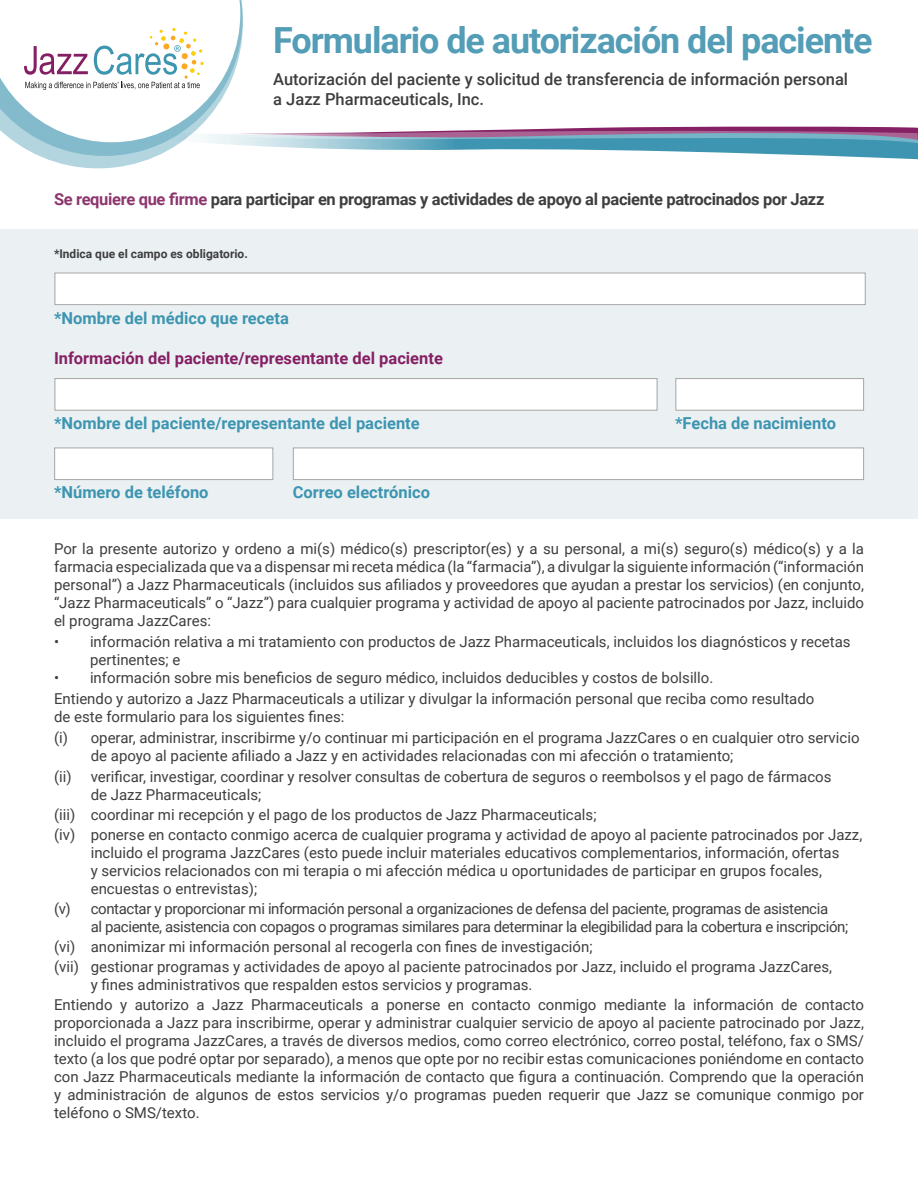
<style>
.page{position:relative;width:918px;height:1188px;background:#fff}
.page>*{position:absolute;margin:0;border:0;box-sizing:border-box;transform-origin:0 0}
.t1{font:700 36px "Roboto";letter-spacing:-.03em;color:#549db6}
.t2{font:700 16.5px "Roboto";color:#3d95b1}
.t3{font:500 16.5px/19.8px "Roboto";color:#3e3e3f}
.t4{font:700 16.5px "Roboto";letter-spacing:-.02em;color:#3e3e3f}
.t5{font:700 16.5px "Roboto";color:#852064}
.t6{font:15px/18px "Roboto";color:#3e3e3f}
.t7{font:15px/18px "Roboto";letter-spacing:-.025em;color:#3e3e3f}
.t8{font:700 12px "Roboto";color:#3e3e3f}
.s1{color:#8d366e}
</style>
<div class="page">
<div style="left:0;top:230px;width:918px;height:289px;background:#ebf1f3"></div>
<svg style="left:0;top:0;width:918px;height:168px"></svg>
<div style="left:55px;top:273px;width:811px;height:32px;background:#fff;border:1px solid #a7a5a4"></div>
<div style="left:55px;top:378px;width:602px;height:33px;background:#fff;border:1px solid #a7a5a4"></div>
<div style="left:675px;top:378px;width:189px;height:33px;background:#fff;border:1px solid #a7a5a4"></div>
<div style="left:54px;top:448px;width:219px;height:32px;background:#fff;border:1px solid #a7a5a4"></div>
<div style="left:293px;top:448px;width:571px;height:32px;background:#fff;border:1px solid #a7a5a4"></div>
<p class="t1" style="left:273px;top:15px;width:601px">Formulario de autorización del paciente</p>
<p class="t3" style="left:273px;top:68px;width:576px">Autorización del paciente y solicitud de transferencia de información personal a Jazz Pharmaceuticals, Inc.</p>
<p class="t4" style="left:54px;top:188px;width:772px"><span class="s1">Se requiere que firme</span> para participar en programas y actividades de apoyo al paciente patrocinados por Jazz</p>
<p class="t8" style="left:54px;top:245px;width:195px">*Indica que el campo es obligatorio.</p>
<p class="t2" style="left:54px;top:306px;width:236px">*Nombre del médico que receta</p>
<p class="t5" style="left:54px;top:347px;width:390px">Información del paciente/representante del paciente</p>
<p class="t2" style="left:54px;top:412px;width:367px">*Nombre del paciente/representante del paciente</p>
<p class="t2" style="left:54px;top:481px;width:156px">*Número de teléfono</p>
<p class="t2" style="left:293px;top:481px;width:139px">Correo electrónico</p>
<p class="t2" style="left:675px;top:412px;width:162px">*Fecha de nacimiento</p>
<p class="t6" style="left:54px;top:539px;width:812px;text-align:justify">Por la presente autorizo y ordeno a mi(s) médico(s) prescriptor(es) y a su personal, a mi(s) seguro(s) médico(s) y a la farmacia especializada que va a dispensar mi receta médica (la “farmacia”), a divulgar la siguiente información (“información personal”) a Jazz Pharmaceuticals (incluidos sus afiliados y proveedores que ayudan a prestar los servicios) (en conjunto, “Jazz Pharmaceuticals” o “Jazz”) para cualquier programa y actividad de apoyo al paciente patrocinados por Jazz, incluido el programa JazzCares:</p>
<p class="t6" style="left:90px;top:632px;width:762px;text-indent:-36px">• información relativa a mi tratamiento con productos de Jazz Pharmaceuticals, incluidos los diagnósticos y recetas pertinentes; e</p>
<p class="t6" style="left:54px;top:668px;width:661px">• información sobre mis beneficios de seguro médico, incluidos deducibles y costos de bolsillo.</p>
<p class="t6" style="left:54px;top:689px;width:762px">Entiendo y autorizo a Jazz Pharmaceuticals a utilizar y divulgar la información personal que reciba como resultado de este formulario para los siguientes fines:</p>
<p class="t6" style="left:91px;top:728px;width:770px;text-indent:-37px">(i) operar, administrar, inscribirme y/o continuar mi participación en el programa JazzCares o en cualquier otro servicio de apoyo al paciente afiliado a Jazz y en actividades relacionadas con mi afección o tratamiento;</p>
<p class="t6" style="left:91px;top:767px;width:742px;text-indent:-37px">(ii) verificar, investigar, coordinar y resolver consultas de cobertura de seguros o reembolsos y el pago de fármacos de Jazz Pharmaceuticals;</p>
<p class="t6" style="left:54px;top:805px;width:544px">(iii) coordinar mi recepción y el pago de los productos de Jazz Pharmaceuticals;</p>
<p class="t6" style="left:91px;top:825px;width:773px;text-indent:-37px">(iv) ponerse en contacto conmigo acerca de cualquier programa y actividad de apoyo al paciente patrocinados por Jazz, incluido el programa JazzCares (esto puede incluir materiales educativos complementarios, información, ofertas<br>y servicios relacionados con mi terapia o mi afección médica u oportunidades de participar en grupos focales, encuestas o entrevistas);</p>
<p class="t7" style="left:91px;top:899px;width:759px;text-indent:-37px">(v) contactar y proporcionar mi información personal a organizaciones de defensa del paciente, programas de asistencia<br>al paciente, asistencia con copagos o programas similares para determinar la elegibilidad para la cobertura e inscripción;</p>
<p class="t6" style="left:54px;top:937px;width:540px">(vi) anonimizar mi información personal al recogerla con fines de investigación;</p>
<p class="t6" style="left:91px;top:957px;width:743px;text-indent:-37px">(vii) gestionar programas y actividades de apoyo al paciente patrocinados por Jazz, incluido el programa JazzCares, y fines administrativos que respalden estos servicios y programas.</p>
<p class="t6" style="left:54px;top:996px;width:812px;text-align:justify">Entiendo y autorizo a Jazz Pharmaceuticals a ponerse en contacto conmigo mediante la información de contacto proporcionada a Jazz para inscribirme, operar y administrar cualquier servicio de apoyo al paciente patrocinado por Jazz, incluido el programa JazzCares, a través de diversos medios, como correo electrónico, correo postal, teléfono, fax o SMS/ texto (a los que podré optar por separado), a menos que opte por no recibir estas comunicaciones poniéndome en contacto con Jazz Pharmaceuticals mediante la información de contacto que figura a continuación. Comprendo que la operación y administración de algunos de estos servicios y/o programas pueden requerir que Jazz se comunique conmigo por teléfono o SMS/texto.</p>
</div>
